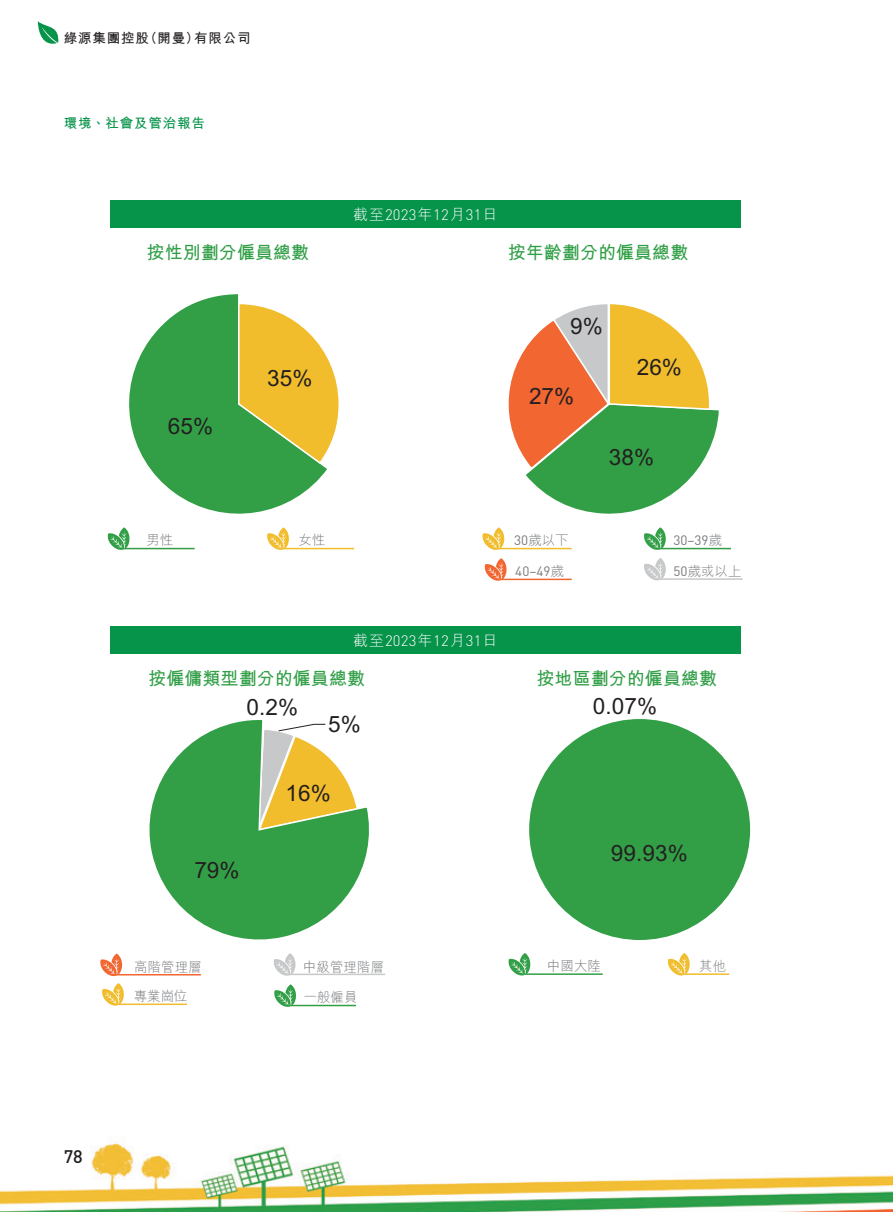
<style>
.page{position:relative;width:893px;height:1212px;background:#fff}
.page>*{position:absolute;margin:0;border:0;box-sizing:border-box;transform-origin:0 0}
.t1{font:700 22.5px "M Hei HK";letter-spacing:.005em;color:#231f20}
.t2{font:700 18px "M Hei HK";letter-spacing:.005em;color:#329f47}
.t3{font:500 18px "DIN Pro";color:#231f20}
._01_Body_Text{font:300 15px "DIN Pro";letter-spacing:.015em;color:#fff}
.t4{font:300 13.5px "M Hei HK";color:#76787b}
.t5{font:700 13.5px "M Hei HK";letter-spacing:.06em;color:#231f20}
.t6{font:13.5px "DIN Pro";color:#76787b}
.t7{font:700 13.5px "M Hei HK";letter-spacing:.06em;color:#06934a}
.s1{font-family:"M Hei HK"}
.s2{font-family:"DIN Pro";font-weight:400}
.s3{font-family:"M Hei HK";font-weight:300}
</style>
<div class="page">
<img style="left:0;top:21px;width:893px;height:1191px">
<svg style="left:38px;top:21px;width:21px;height:23px"></svg>
<div style="left:110px;top:200px;width:630px;height:27px;background:#06934a"></div>
<div style="left:110px;top:626px;width:630px;height:27px;background:#06934a"></div>
<svg style="left:114px;top:292px;width:216px;height:237px"></svg>
<svg style="left:237px;top:302px;width:104px;height:163px"></svg>
<svg style="left:108px;top:527px;width:21px;height:23px"></svg>
<hr style="left:122px;top:548px;width:73px;height:1px;background:#329f47">
<svg style="left:266px;top:527px;width:23px;height:23px"></svg>
<hr style="left:282px;top:548px;width:72px;height:1px;background:#f1bd2c">
<svg style="left:496px;top:302px;width:225px;height:215px"></svg>
<svg style="left:481px;top:527px;width:23px;height:23px"></svg>
<hr style="left:497px;top:548px;width:75px;height:1px;background:#f1bd2c">
<svg style="left:642px;top:527px;width:24px;height:23px"></svg>
<hr style="left:659px;top:548px;width:72px;height:1px;background:#329f47">
<svg style="left:642px;top:558px;width:24px;height:22px"></svg>
<hr style="left:659px;top:578px;width:84px;height:2px;background:#c7c8ca">
<svg style="left:483px;top:558px;width:23px;height:23px"></svg>
<hr style="left:499px;top:579px;width:73px;height:1px;background:#f16631">
<div style="left:529px;top:719px;width:221px;height:221px;background:#329f47;border-radius:110px"></div>
<svg style="left:507px;top:953px;width:23px;height:22px"></svg>
<hr style="left:523px;top:973px;width:80px;height:2px;background:#329f47">
<svg style="left:666px;top:953px;width:24px;height:22px"></svg>
<hr style="left:683px;top:973px;width:46px;height:2px;background:#f1bd2c">
<svg style="left:101px;top:983px;width:23px;height:22px"></svg>
<hr style="left:117px;top:1003px;width:70px;height:2px;background:#f1bd2c">
<svg style="left:273px;top:984px;width:23px;height:23px"></svg>
<hr style="left:289px;top:1005px;width:67px;height:1px;background:#329f47">
<svg style="left:272px;top:953px;width:23px;height:23px"></svg>
<hr style="left:288px;top:973px;width:97px;height:2px;background:#c7c8ca">
<svg style="left:100px;top:953px;width:22px;height:23px"></svg>
<hr style="left:115px;top:974px;width:86px;height:1px;background:#f16631">
<svg style="left:137px;top:718px;width:243px;height:234px"></svg>
<svg style="left:256px;top:723px;width:103px;height:109px"></svg>
<p class="t5" style="left:64px;top:28px;width:189px">綠源集團控股（開曼）有限公司</p>
<p class="t7" style="left:64px;top:113px;width:143px">環境、社會及管治報告</p>
<p class="t2" style="left:147px;top:239px;width:164px">按性別劃分僱員總數</p>
<p class="t1" style="left:168px;top:409px;width:47px">65%</p>
<p class="t4" style="left:146px;top:531px;width:28px">男性</p>
<p class="t1" style="left:267px;top:362px;width:47px">35%</p>
<p class="t4" style="left:298px;top:531px;width:28px">女性</p>
<p class="_01_Body_Text" style="left:353px;top:205px;width:146px"><span class="s1">截至</span>2023<span class="s1">年</span>12<span class="s1">月</span>31<span class="s1">日</span></p>
<p class="t2" style="left:508px;top:239px;width:182px">按年齡劃分的僱員總數</p>
<p class="t1" style="left:570px;top:309px;width:34px">9%</p>
<p class="t1" style="left:529px;top:379px;width:47px">27%</p>
<p class="t1" style="left:637px;top:351px;width:47px">26%</p>
<p class="t1" style="left:609px;top:440px;width:47px">38%</p>
<p class="t4" style="left:514px;top:531px;width:56px"><span class="s2">30</span>歲以下</p>
<p class="t6" style="left:515px;top:562px;width:50px">40–49<span class="s3">歲</span></p>
<p class="t6" style="left:673px;top:531px;width:50px">30–39<span class="s3">歲</span></p>
<p class="t4" style="left:673px;top:562px;width:70px"><span class="s2">50</span>歲或以上</p>
<p class="_01_Body_Text" style="left:353px;top:630px;width:146px"><span class="s1">截至</span>2023<span class="s1">年</span>12<span class="s1">月</span>31<span class="s1">日</span></p>
<p class="t2" style="left:148px;top:665px;width:218px">按僱傭類型劃分的僱員總數</p>
<p class="t2" style="left:536px;top:665px;width:182px">按地區劃分的僱員總數</p>
<p class="t1" style="left:246px;top:690px;width:53px">0.2%</p>
<p class="t1" style="left:328px;top:708px;width:34px">5%</p>
<p class="t1" style="left:285px;top:776px;width:47px">16%</p>
<p class="t1" style="left:194px;top:853px;width:47px">79%</p>
<p class="t4" style="left:134px;top:957px;width:69px">高階管理層</p>
<p class="t4" style="left:134px;top:987px;width:55px">專業崗位</p>
<p class="t4" style="left:303px;top:957px;width:82px">中級管理階層</p>
<p class="t4" style="left:304px;top:988px;width:55px">一般僱員</p>
<p class="t3" style="left:64px;top:1144px;width:21px">78</p>
<p class="t1" style="left:593px;top:690px;width:66px">0.07%</p>
<p class="t1" style="left:611px;top:836px;width:78px">99.93%</p>
<p class="t4" style="left:547px;top:956px;width:55px">中國大陸</p>
<p class="t4" style="left:699px;top:956px;width:28px">其他</p>
</div>
